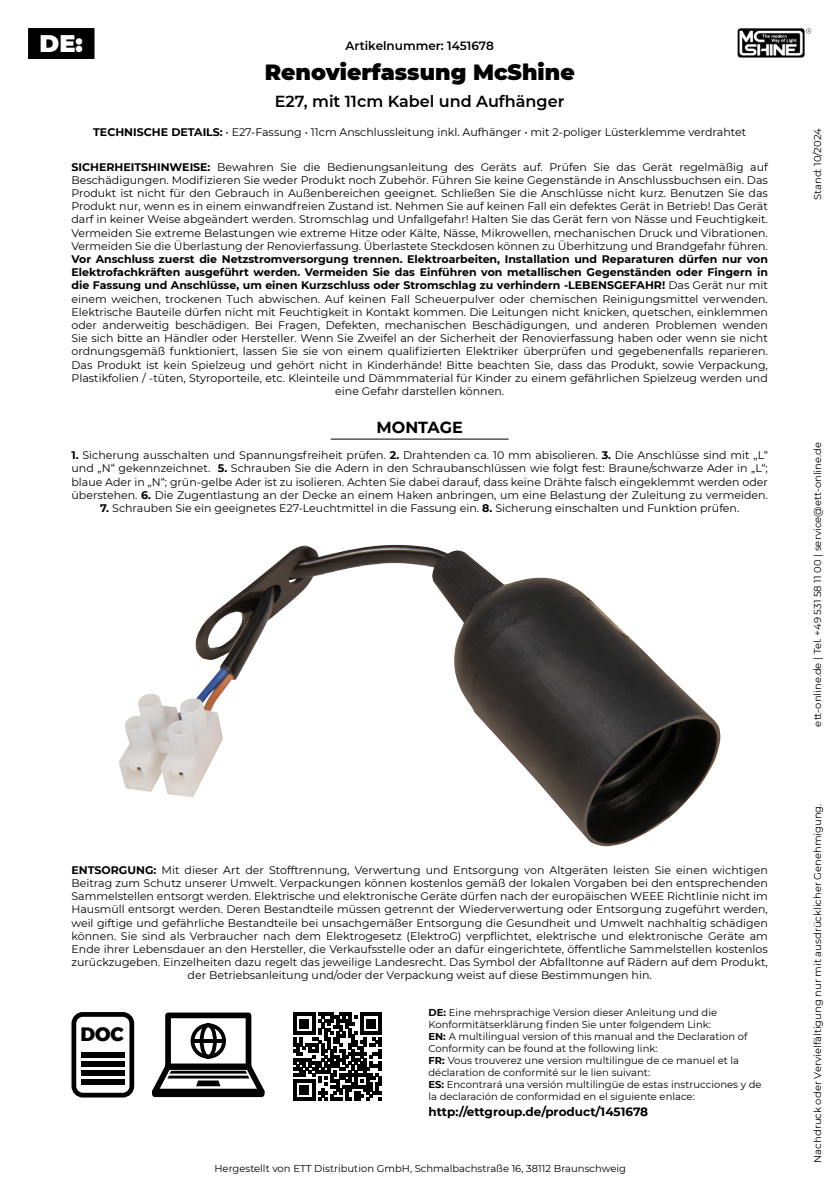
<style>
.page{position:relative;width:840px;height:1191px;background:#fff}
.page>*{position:absolute;margin:0;border:0;box-sizing:border-box;transform-origin:0 0}
.t1{font:900 24px "Montserrat";color:#fff}
.t2{font:900 22px "Montserrat";color:#000}
.t3{font:800 19.2px "Montserrat";color:#000}
.t4{font:600 16px "Montserrat";color:#000}
.t5{font:700 16px "Montserrat";color:#000}
.t6{font:700 12px "Montserrat";color:#000}
.t7{font:600 12px "Montserrat";color:#000}
.t8{font:11px/13.2px "Montserrat";color:#000;text-align:center}
.t9{font:10px/12px "Montserrat";color:#000}
.s1{font-weight:700}
</style>
<div class="page">
<div style="left:29px;top:29px;width:64px;height:29px;background:#000"></div>
<div style="left:28px;top:28px;width:66px;height:31px;border:2px solid #000"></div>
<hr style="left:330px;top:439px;width:178px;height:1px;background:#000">
<svg style="left:293px;top:1013px;width:88px;height:87px"></svg>
<svg style="left:152px;top:1012px;width:113px;height:86px"></svg>
<hr style="left:192px;top:1039px;width:32px;height:3px;background:#000">
<div style="left:71px;top:1012px;width:63px;height:85px;border:5px solid #000;border-radius:9px"></div>
<div style="left:81px;top:1051px;width:43px;height:6px;background:#000"></div>
<div style="left:81px;top:1061px;width:43px;height:5px;background:#000"></div>
<div style="left:81px;top:1070px;width:43px;height:5px;background:#000"></div>
<div style="left:81px;top:1079px;width:43px;height:5px;background:#000"></div>
<img style="left:119px;top:545px;width:601px;height:301px">
<img style="left:737px;top:28px;width:73px;height:30px">
<h1 class="t1" style="left:40px;top:25px;width:45px">DE:</h1>
<p class="t7" style="left:345px;top:37px;width:150px">Artikelnummer: 1451678</p>
<h2 class="t2" style="left:264px;top:56px;width:311px">Renovierfassung McShine</h2>
<h3 class="t4" style="left:275px;top:90px;width:291px">E27, mit 11cm Kabel und Aufhänger</h3>
<p class="t8" style="left:93px;top:125px;width:654px"><span class="s1">TECHNISCHE DETAILS:</span> • E27-Fassung • 11cm Anschlussleitung inkl. Aufhänger • mit 2-poliger Lüsterklemme verdrahtet</p>
<p class="t8" style="left:71px;top:160px;width:697px;text-align:justify"><span class="s1">SICHERHEITSHINWEISE:</span> Bewahren Sie die Bedienungsanleitung des Geräts auf. Prüfen Sie das Gerät regelmäßig auf Beschädigungen. Modifizieren Sie weder Produkt noch Zubehör. Führen Sie keine Gegenstände in Anschlussbuchsen ein. Das Produkt ist nicht für den Gebrauch in Außenbereichen geeignet. Schließen Sie die Anschlüsse nicht kurz. Benutzen Sie das Produkt nur, wenn es in einem einwandfreien Zustand ist. Nehmen Sie auf keinen Fall ein defektes Gerät in Betrieb! Das Gerät darf in keiner Weise abgeändert werden. Stromschlag und Unfallgefahr! Halten Sie das Gerät fern von Nässe und Feuchtigkeit.<br>Vermeiden Sie extreme Belastungen wie extreme Hitze oder Kälte, Nässe, Mikrowellen, mechanischen Druck und Vibrationen.<br>Vermeiden Sie die Überlastung der Renovierfassung. Überlastete Steckdosen können zu Überhitzung und Brandgefahr führen.</p>
<p class="t8" style="left:71px;top:252px;width:697px"><span class="s1">Vor Anschluss zuerst die Netzstromversorgung trennen. Elektroarbeiten, Installation und Reparaturen dürfen nur von Elektrofachkräften ausgeführt werden. Vermeiden Sie das Einführen von metallischen Gegenständen oder Fingern in die Fassung und Anschlüsse, um einen Kurzschluss oder Stromschlag zu verhindern -LEBENSGEFAHR!</span> Das Gerät nur mit einem weichen, trockenen Tuch abwischen. Auf keinen Fall Scheuerpulver oder chemischen Reinigungsmittel verwenden.<br>Elektrische Bauteile dürfen nicht mit Feuchtigkeit in Kontakt kommen. Die Leitungen nicht knicken, quetschen, einklemmen oder anderweitig beschädigen. Bei Fragen, Defekten, mechanischen Beschädigungen, und anderen Problemen wenden Sie sich bitte an Händler oder Hersteller. Wenn Sie Zweifel an der Sicherheit der Renovierfassung haben oder wenn sie nicht ordnungsgemäß funktioniert, lassen Sie sie von einem qualifizierten Elektriker überprüfen und gegebenenfalls reparieren.<br>Das Produkt ist kein Spielzeug und gehört nicht in Kinderhände! Bitte beachten Sie, dass das Produkt, sowie Verpackung, Plastikfolien / -tüten, Styroporteile, etc. Kleinteile und Dämmmaterial für Kinder zu einem gefährlichen Spielzeug werden und eine Gefahr darstellen können.</p>
<h3 class="t5" style="left:376px;top:416px;width:88px">MONTAGE</h3>
<p class="t8" style="left:71px;top:448px;width:697px;text-align:justify"><span class="s1">1.</span> Sicherung ausschalten und Spannungsfreiheit prüfen. <span class="s1">2.</span> Drahtenden ca. 10 mm abisolieren. <span class="s1">3.</span> Die Anschlüsse sind mit „L“ und „N“ gekennzeichnet. <span class="s1">5.</span> Schrauben Sie die Adern in den Schraubanschlüssen wie folgt fest: Braune/schwarze Ader in „L“; blaue Ader in „N“; grün-gelbe Ader ist zu isolieren. Achten Sie dabei darauf, dass keine Drähte falsch eingeklemmt werden oder überstehen. <span class="s1">6.</span> Die Zugentlastung an der Decke an einem Haken anbringen, um eine Belastung der Zuleitung zu vermeiden.</p>
<p class="t8" style="left:100px;top:501px;width:640px"><span class="s1">7.</span> Schrauben Sie ein geeignetes E27-Leuchtmittel in die Fassung ein. <span class="s1">8.</span> Sicherung einschalten und Funktion prüfen.</p>
<p class="t8" style="left:71px;top:863px;width:697px"><span class="s1">ENTSORGUNG:</span> Mit dieser Art der Stofftrennung, Verwertung und Entsorgung von Altgeräten leisten Sie einen wichtigen Beitrag zum Schutz unserer Umwelt. Verpackungen können kostenlos gemäß der lokalen Vorgaben bei den entsprechenden Sammelstellen entsorgt werden. Elektrische und elektronische Geräte dürfen nach der europäischen WEEE Richtlinie nicht im Hausmüll entsorgt werden. Deren Bestandteile müssen getrennt der Wiederverwertung oder Entsorgung zugeführt werden, weil giftige und gefährliche Bestandteile bei unsachgemäßer Entsorgung die Gesundheit und Umwelt nachhaltig schädigen können. Sie sind als Verbraucher nach dem Elektrogesetz (ElektroG) verpflichtet, elektrische und elektronische Geräte am Ende ihrer Lebensdauer an den Hersteller, die Verkaufsstelle oder an dafür eingerichtete, öffentliche Sammelstellen kostenlos zurückzugeben. Einzelheiten dazu regelt das jeweilige Landesrecht. Das Symbol der Abfalltonne auf Rädern auf dem Produkt, der Betriebsanleitung und/oder der Verpackung weist auf diese Bestimmungen hin.</p>
<h3 class="t3" style="left:80px;top:1018px;width:45px">DOC</h3>
<p class="t9" style="left:428px;top:1006px;width:334px"><span class="s1">DE:</span> Eine mehrsprachige Version dieser Anleitung und die Konformitätserklärung finden Sie unter folgendem Link:<br><span class="s1">EN:</span> A multilingual version of this manual and the Declaration of Conformity can be found at the following link:<br><span class="s1">FR:</span> Vous trouverez une version multilingue de ce manuel et la déclaration de conformité sur le lien suivant:<br><span class="s1">ES:</span> Encontrará una versión multilingüe de estas instrucciones y de la declaración de conformidad en el siguiente enlace:</p>
<p class="t6" style="left:428px;top:1103px;width:221px">http://ettgroup.de/product/1451678</p>
<p class="t9" style="left:214px;top:1162px;width:413px">Hergestellt von ETT Distribution GmbH, Schmalbachstraße 16, 38112 Braunschweig</p>
<p class="t9" style="left:810px;top:200px;width:74px;rotate:-90deg">Stand: 10/2024</p>
<p class="t9" style="left:810px;top:726px;width:286px;rotate:-90deg">ett-online.de | Tel. +49 531 58 11 00 | service@ett-online.de</p>
<p class="t9" style="left:810px;top:1162px;width:360px;rotate:-90deg">Nachdruck oder Vervielfältigung nur mit ausdrücklicher Genehmigung.</p>
</div>
